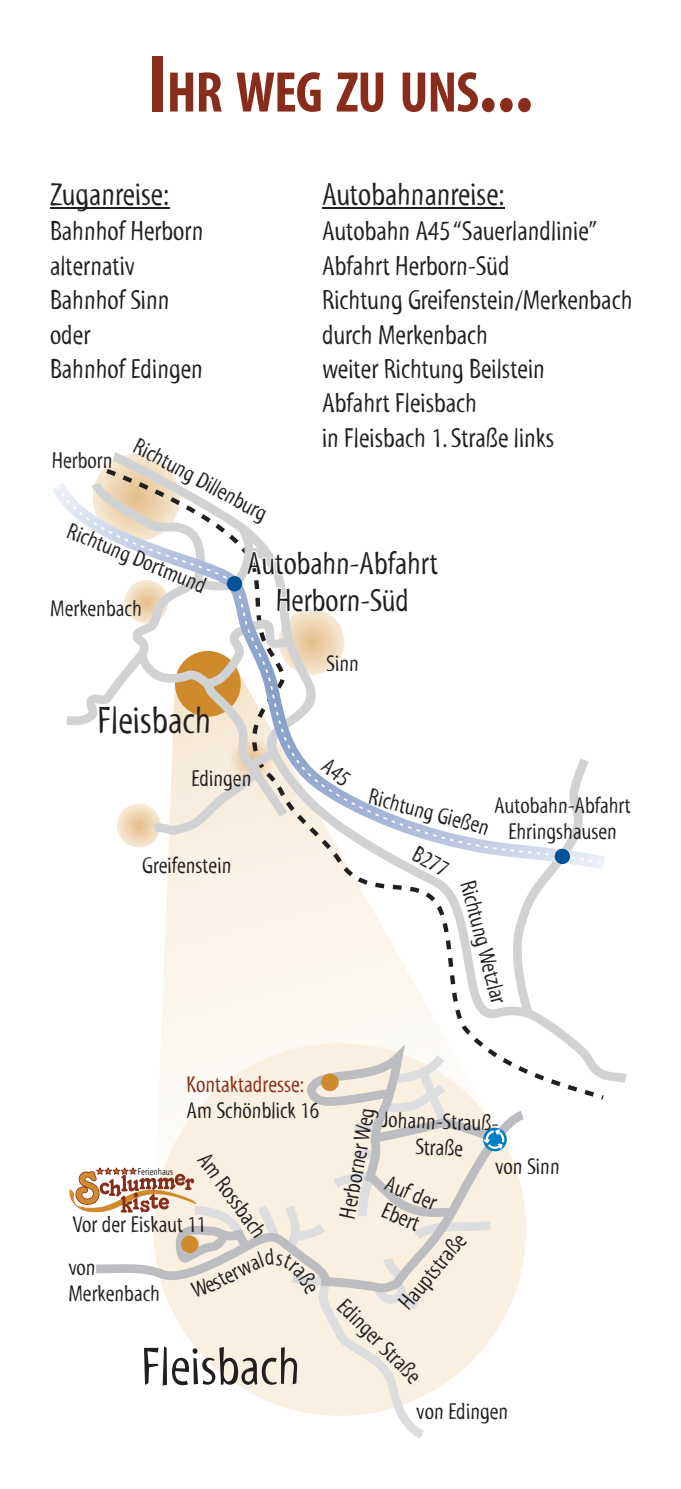
<style>
.page{position:relative;width:681px;height:1489px;background:#fff}
.page>*{position:absolute;margin:0;border:0;box-sizing:border-box;transform-origin:0 0}
.t1{font:700 condensed 57.75px "Myriad Pro";letter-spacing:-.02em;color:#882c1b}
.t2{font:54px "Myriad Tilt";color:#231f20}
.t3{font:38.75px "Myriad Tilt";color:#231f20}
.t4{font:32.5px/36.5px "Myriad Tilt";color:#231f20;text-align:center}
.t5{font:27.75px/34.5px "Myriad Tilt";color:#231f20}
.t6{font:23.25px/26px "Myriad Tilt";color:#231f20;text-align:center}
.t7{font:23.25px "Myriad Tilt";color:#882c1b}
.t8{font:10.25px "Myriad Tilt";color:#231f20}
.s1{font-size:82.5px}
</style>
<div class="page">
<svg style="left:164px;top:1117px;width:362px;height:229px"></svg>
<svg style="left:69px;top:1171px;width:27px;height:42px"></svg>
<svg style="left:195px;top:1292px;width:295px;height:146px;fill:#f9f0e2"></svg>
<svg style="left:96px;top:1082px;width:427px;height:210px;fill:#f9f0e2"></svg>
<svg style="left:321px;top:1082px;width:17px;height:9px"></svg>
<svg style="left:181px;top:1235px;width:17px;height:17px"></svg>
<svg style="left:95px;top:452px;width:532px;height:630px"></svg>
<svg style="left:55px;top:483px;width:550px;height:382px"></svg>
<svg style="left:175px;top:452px;width:265px;height:273px"></svg>
<svg style="left:554px;top:848px;width:15px;height:16px"></svg>
<svg style="left:483px;top:1127px;width:23px;height:24px"></svg>
<svg style="left:484px;top:1129px;width:20px;height:20px"></svg>
<hr style="left:322px;top:207px;width:182px;height:2px;background:#231f20">
<hr style="left:50px;top:207px;width:119px;height:2px;background:#231f20">
<svg style="left:320px;top:757px;width:31px;height:29px"></svg>
<svg style="left:190px;top:1278px;width:26px;height:19px"></svg>
<svg style="left:231px;top:1266px;width:10px;height:13px"></svg>
<svg style="left:249px;top:1248px;width:68px;height:46px;background:#f1e9de"></svg>
<h1 class="t1" style="left:147px;top:56px;width:387px"><span class="s1">I</span>HR WEG ZU UNS<span class="s1">...</span></h1>
<h3 class="t4" style="left:322px;top:176px;width:184px">Autobahnanreise:</h3>
<p class="t5" style="left:322px;top:214px;width:312px">Autobahn A45“Sauerlandlinie”<br>Abfahrt Herborn-Süd<br>Richtung Greifenstein/Merkenbach durch Merkenbach<br>weiter Richtung Beilstein<br>Abfahrt Fleisbach<br>in Fleisbach 1.Straße links</p>
<h3 class="t4" style="left:50px;top:176px;width:121px">Zuganreise:</h3>
<p class="t5" style="left:50px;top:214px;width:155px">Bahnhof Herborn alternativ<br>Bahnhof Sinn oder<br>Bahnhof Edingen</p>
<p class="t6" style="left:141px;top:433px;width:150px;rotate:28deg">Richtung Dillenburg</p>
<p class="t6" style="left:52px;top:448px;width:62px">Herborn</p>
<p class="t6" style="left:73px;top:518px;width:150px;rotate:22deg">Richtung Dortmund</p>
<h3 class="t4" style="left:247px;top:545px;width:192px">Autobahn-Abfahrt<br>Herborn-Süd</h3>
<p class="t6" style="left:50px;top:595px;width:93px">Merkenbach</p>
<h3 class="t3" style="left:98px;top:698px;width:115px">Fleisbach</h3>
<p class="t6" style="left:191px;top:766px;width:62px">Edingen</p>
<p class="t6" style="left:142px;top:853px;width:91px">Greifenstein</p>
<p class="t6" style="left:326px;top:650px;width:34px">Sinn</p>
<p class="t6" style="left:372px;top:783px;width:125px;rotate:15deg">Richtung Gießen</p>
<p class="t6" style="left:494px;top:792px;width:138px">Autobahn-Abfahrt<br>Ehringshausen</p>
<p class="t6" style="left:420px;top:841px;width:39px;rotate:28deg">B277</p>
<p class="t6" style="left:479px;top:877px;width:128px;rotate:75deg">RichtungWetzlar</p>
<p class="t7" style="left:186px;top:1071px;width:119px">Kontaktadresse:</p>
<p class="t6" style="left:186px;top:1098px;width:134px">Am Schönblick 16</p>
<p class="t6" style="left:213px;top:1147px;width:101px;rotate:54deg">Am Rossbach</p>
<p class="t8" style="left:138px;top:1166px;width:37px">Ferienhaus</p>
<p class="t6" style="left:73px;top:1211px;width:135px">Vor der Eiskaut 11</p>
<p class="t6" style="left:68px;top:1254px;width:93px;text-align:left">von<br>Merkenbach</p>
<p class="t6" style="left:208px;top:1271px;width:43px;rotate:-26deg">ste w</p>
<h2 class="t2" style="left:141px;top:1336px;width:160px">Fleisbach</h2>
<p class="t6" style="left:335px;top:1215px;width:114px;rotate:-80deg">HerbornerWeg</p>
<p class="t6" style="left:382px;top:1106px;width:123px;rotate:2deg">Johann-Strauß-<br>Straße</p>
<p class="t6" style="left:495px;top:1153px;width:66px">von Sinn</p>
<p class="t6" style="left:391px;top:1170px;width:56px;rotate:23deg">Auf der<br>Ebert</p>
<p class="t6" style="left:393px;top:1298px;width:93px;rotate:-50deg">Hauptstraße</p>
<p class="t6" style="left:349px;top:1293px;width:110px;rotate:45deg">Edinger Straße</p>
<p class="t6" style="left:416px;top:1398px;width:94px">von Edingen</p>
</div>
